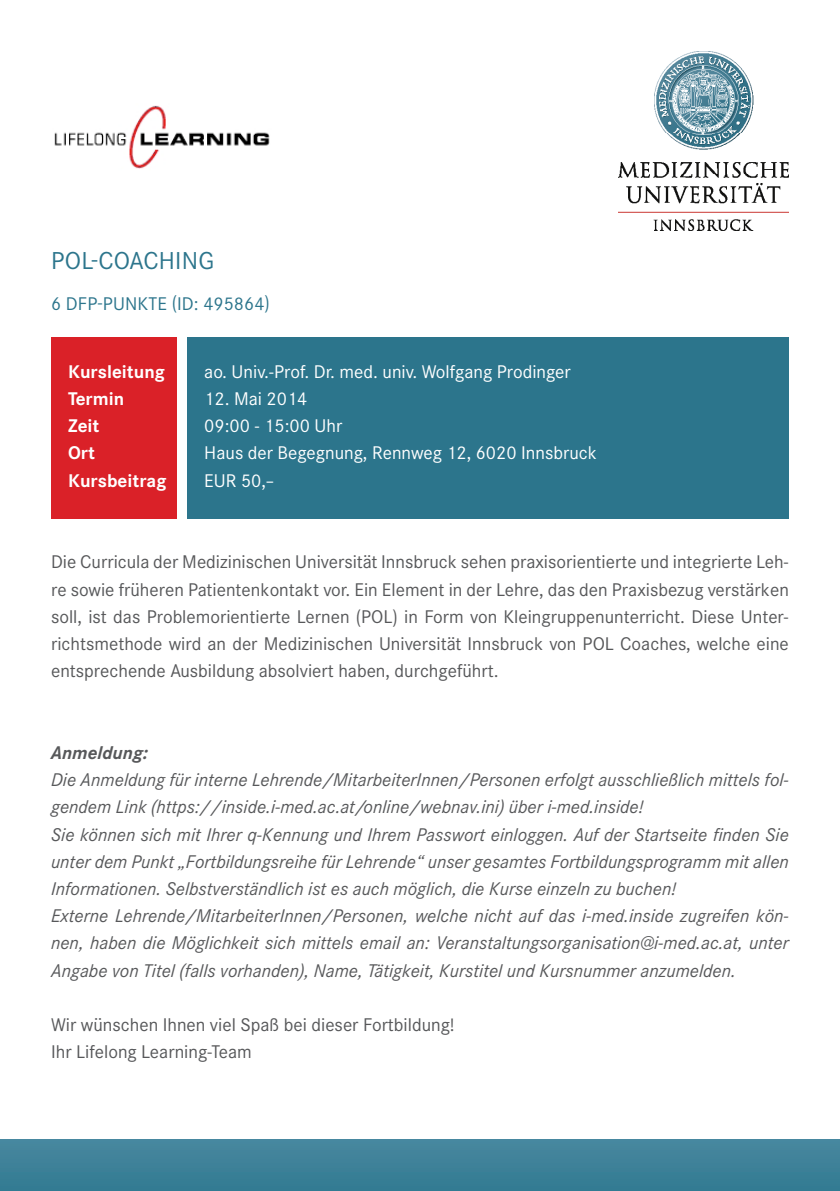
<style>
.page{position:relative;width:840px;height:1191px;background:#fff}
.page>*{position:absolute;margin:0;border:0;box-sizing:border-box;transform-origin:0 0}
.Subheadline_A5{font:24px "Corporate S";letter-spacing:.01em;color:#2c758c}
.Fließtext_A5{font:italic 18px/27.2px "Corporate S";color:#57585a;text-align:justify}
.Fließtext_A5-2{font:18px/27.2px "Corporate S";color:#57585a;text-align:justify}
.Fließtext_A5-3{font:18px "Corporate S";color:#fff}
.Fließtext_A5-4{font:700 18px "Corporate S";color:#fff}
.Subheadline_A5-2{font:18px "Corporate S";letter-spacing:.01em;color:#2c758c}
.Fließtext_A5-5{font:italic 700 18px "Corporate S";color:#57585a}
</style>
<div class="page">
<div style="left:0;top:1140px;width:839px;height:51px;background:#3e8199"></div>
<div style="left:187px;top:337px;width:601px;height:181px;background:#2c758c"></div>
<div style="left:51px;top:337px;width:125px;height:181px;background:#da2128"></div>
<img style="left:618px;top:51px;width:170px;height:179px">
<img style="left:54px;top:105px;width:216px;height:64px">
<p class="Subheadline_A5" style="left:51px;top:246px;width:164px">POL-COACHING</p>
<p class="Subheadline_A5-2" style="left:51px;top:293px;width:220px">6 DFP-PUNKTE (ID: 495864)</p>
<p class="Fließtext_A5-4" style="left:68px;top:360px;width:98px">Kursleitung</p>
<p class="Fließtext_A5-3" style="left:204px;top:361px;width:368px">ao. Univ.-Prof. Dr. med. univ. Wolfgang Prodinger</p>
<p class="Fließtext_A5-4" style="left:68px;top:388px;width:58px">Termin</p>
<p class="Fließtext_A5-3" style="left:204px;top:388px;width:105px">12. Mai 2014</p>
<p class="Fließtext_A5-4" style="left:68px;top:415px;width:33px">Zeit</p>
<p class="Fließtext_A5-3" style="left:204px;top:415px;width:139px">09:00 - 15:00 Uhr</p>
<p class="Fließtext_A5-4" style="left:68px;top:442px;width:28px">Ort</p>
<p class="Fließtext_A5-3" style="left:204px;top:442px;width:394px">Haus der Begegnung, Rennweg 12, 6020 Innsbruck</p>
<p class="Fließtext_A5-4" style="left:68px;top:469px;width:100px">Kursbeitrag</p>
<p class="Fließtext_A5-3" style="left:204px;top:470px;width:71px">EUR 50,–</p>
<p class="Fließtext_A5-2" style="left:51px;top:548px;width:739px">Die Curricula der Medizinischen Universität Innsbruck sehen praxisorientierte und integrierte Leh&shy;re sowie früheren Patientenkontakt vor. Ein Element in der Lehre, das den Praxisbezug verstärken soll, ist das Problemorientierte Lernen (POL) in Form von Kleingruppenunterricht. Diese Unter&shy;richtsmethode wird an der Medizinischen Universität Innsbruck von POL Coaches, welche eine entsprechende Ausbildung absolviert haben, durchgeführt.</p>
<p class="Fließtext_A5-5" style="left:51px;top:741px;width:98px">Anmeldung:</p>
<p class="Fließtext_A5" style="left:51px;top:766px;width:739px">Die Anmeldung für interne Lehrende/MitarbeiterInnen/Personen erfolgt ausschließlich mittels fol&shy;gendem Link (https://inside.i-med.ac.at/online/webnav.ini) über i-med.inside!</p>
<p class="Fließtext_A5" style="left:51px;top:820px;width:739px">Sie können sich mit Ihrer q-Kennung und Ihrem Passwort einloggen. Auf der Startseite finden Sie unter dem Punkt „Fortbildungsreihe für Lehrende“ unser gesamtes Fortbildungsprogramm mit allen Informationen. Selbstverständlich ist es auch möglich, die Kurse einzeln zu buchen!</p>
<p class="Fließtext_A5" style="left:51px;top:902px;width:739px">Externe Lehrende/MitarbeiterInnen/Personen, welche nicht auf das i-med.inside zugreifen kön&shy;nen, haben die Möglichkeit sich mittels email an: Veranstaltungsorganisation@i-med.ac.at, unter Angabe von Titel (falls vorhanden), Name, Tätigkeit, Kurstitel und Kursnummer anzumelden.</p>
<p class="Fließtext_A5-2" style="left:51px;top:1011px;width:405px">Wir wünschen Ihnen viel Spaß bei dieser Fortbildung!</p>
<p class="Fließtext_A5-2" style="left:51px;top:1038px;width:202px">Ihr Lifelong Learning-Team</p>
</div>
